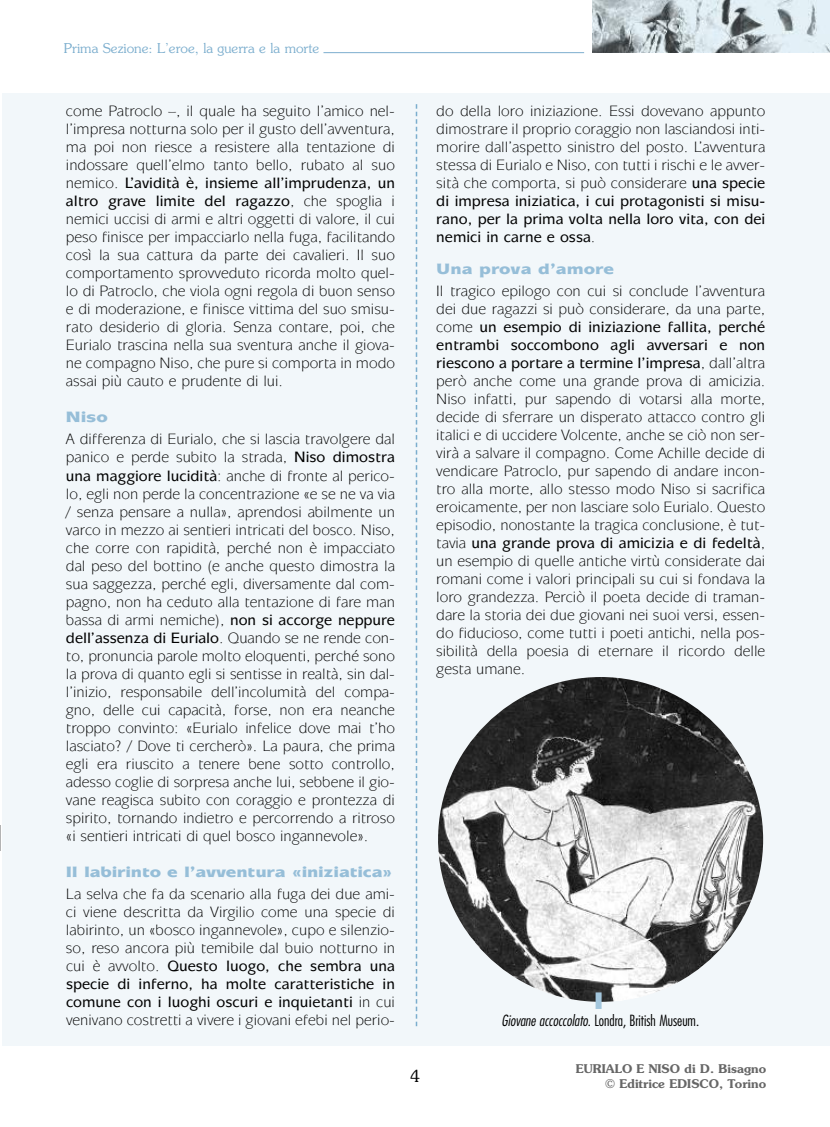
<style>
.page{position:relative;width:830px;height:1127px;background:#fff}
.page>*{position:absolute;margin:0;border:0;box-sizing:border-box;transform-origin:0 0}
.t1{font:300 16.5px "Souvenir";color:#000}
.t2{font:15px/18px "Mixage IT Cby BT";color:#000;text-align:justify}
.t3{font:900 15px "Mixage IT Cby BT";letter-spacing:-.015em;color:#96bed8;scale:1.2 1}
.t4{font:300 condensed 15px "Futura";color:#000}
.t5{font:300 13.5px "Souvenir";color:#7caece}
.t6{font:600 12px/14.4px "Souvenir";color:#666;text-align:right}
.s1{font-weight:500}
.s2{font-style:italic}
</style>
<div class="page">
<img style="left:592px;top:0;width:237px;height:53px">
<hr style="left:323px;top:52px;width:261px;height:1px;background:#7caece">
<hr style="left:0;top:857px;width:1px;height:188px;background:#f2f7fa">
<svg style="left:0;top:825px;width:1px;height:26px"></svg>
<div style="left:2px;top:94px;width:827px;height:951px;background:#f2f7fa"></div>
<svg style="left:415px;top:104px;width:2px;height:922px"></svg>
<img style="left:438px;top:677px;width:324px;height:325px;border-radius:50%">
<div style="left:595px;top:992px;width:6px;height:17px;background:#a3c6dd"></div>
<p class="t5" style="left:64px;top:40px;width:257px">Prima Sezione: L’eroe, la guerra e la morte</p>
<p class="t2" style="left:66px;top:104px;width:330px">come Patroclo –, il quale ha seguito l’amico nel&shy;l’impresa notturna solo per il gusto dell’avventura, ma poi non riesce a resistere alla tentazione di indossare quell’elmo tanto bello, rubato al suo nemico. <span class="s1">L’avidità è, insieme all’imprudenza, un altro grave limite del ragazzo</span>, che spoglia i nemici uccisi di armi e altri oggetti di valore, il cui peso finisce per impacciarlo nella fuga, facilitando così la sua cattura da parte dei cavalieri. Il suo comportamento sprovveduto ricorda molto quel&shy;lo di Patroclo, che viola ogni regola di buon senso e di moderazione, e finisce vittima del suo smisu&shy;rato desiderio di gloria. Senza contare, poi, che Eurialo trascina nella sua sventura anche il giova&shy;ne compagno Niso, che pure si comporta in modo assai più cauto e prudente di lui.</p>
<p class="t3" style="left:66px;top:412px;width:36px">Niso</p>
<p class="t2" style="left:66px;top:432px;width:330px">A differenza di Eurialo, che si lascia travolgere dal panico e perde subito la strada, <span class="s1">Niso dimostra una maggiore lucidità</span>: anche di fronte al perico&shy;lo, egli non perde la concentrazione «e se ne va via / senza pensare a nulla», aprendosi abilmente un varco in mezzo ai sentieri intricati del bosco. Niso, che corre con rapidità, perché non è impacciato dal peso del bottino (e anche questo dimostra la sua saggezza, perché egli, diversamente dal com&shy;pagno, non ha ceduto alla tentazione di fare man bassa di armi nemiche), <span class="s1">non si accorge neppure dell’assenza di Eurialo</span>. Quando se ne rende con&shy;to, pronuncia parole molto eloquenti, perché sono la prova di quanto egli si sentisse in realtà, sin dal&shy;l’inizio, responsabile dell’incolumità del compa&shy;gno, delle cui capacità, forse, non era neanche troppo convinto: «Eurialo infelice dove mai t’ho lasciato? / Dove ti cercherò». La paura, che prima egli era riuscito a tenere bene sotto controllo, adesso coglie di sorpresa anche lui, sebbene il gio&shy;vane reagisca subito con coraggio e prontezza di spirito, tornando indietro e percorrendo a ritroso «i sentieri intricati di quel bosco ingannevole».</p>
<p class="t3" style="left:66px;top:866px;width:273px">Il labirinto e l’avventura «iniziatica»</p>
<p class="t2" style="left:66px;top:886px;width:330px">La selva che fa da scenario alla fuga dei due ami&shy;ci viene descritta da Virgilio come una specie di labirinto, un «bosco ingannevole», cupo e silenzio&shy;so, reso ancora più temibile dal buio notturno in cui è avvolto. <span class="s1">Questo luogo, che sembra una specie di inferno, ha molte caratteristiche in comune con i luoghi oscuri e inquietanti</span> in cui venivano costretti a vivere i giovani efebi nel perio-</p>
<p class="t1" style="left:410px;top:1067px;width:11px">4</p>
<p class="t2" style="left:436px;top:104px;width:330px">do della loro iniziazione. Essi dovevano appunto dimostrare il proprio coraggio non lasciandosi inti&shy;morire dall’aspetto sinistro del posto. L’avventura stessa di Eurialo e Niso, con tutti i rischi e le avver&shy;sità che comporta, si può considerare <span class="s1">una specie di impresa iniziatica, i cui protagonisti si misu&shy;rano, per la prima volta nella loro vita, con dei nemici in carne e ossa</span>.</p>
<p class="t3" style="left:436px;top:264px;width:150px">Una prova d’amore</p>
<p class="t2" style="left:436px;top:284px;width:330px">Il tragico epilogo con cui si conclude l’avventura dei due ragazzi si può considerare, da una parte, come <span class="s1">un esempio di iniziazione fallita, perché entrambi soccombono agli avversari e non riescono a portare a termine l’impresa</span>, dall’altra però anche come una grande prova di amicizia.<br>Niso infatti, pur sapendo di votarsi alla morte, decide di sferrare un disperato attacco contro gli italici e di uccidere Volcente, anche se ciò non ser&shy;virà a salvare il compagno. Come Achille decide di vendicare Patroclo, pur sapendo di andare incon&shy;tro alla morte, allo stesso modo Niso si sacrifica eroicamente, per non lasciare solo Eurialo. Questo episodio, nonostante la tragica conclusione, è tut&shy;tavia <span class="s1">una grande prova di amicizia e di fedeltà</span>, un esempio di quelle antiche virtù considerate dai romani come i valori principali su cui si fondava la loro grandezza. Perciò il poeta decide di traman&shy;dare la storia dei due giovani nei suoi versi, essen&shy;do fiducioso, come tutti i poeti antichi, nella pos&shy;sibilità della poesia di eternare il ricordo delle gesta umane.</p>
<p class="t4" style="left:501px;top:1014px;width:199px"><span class="s2">Giovane accoccolato</span>. Londra, British Museum.</p>
<p class="t6" style="left:575px;top:1062px;width:192px">EURIALO E NISO di D. Bisagno © Editrice EDISCO, Torino</p>
</div>
